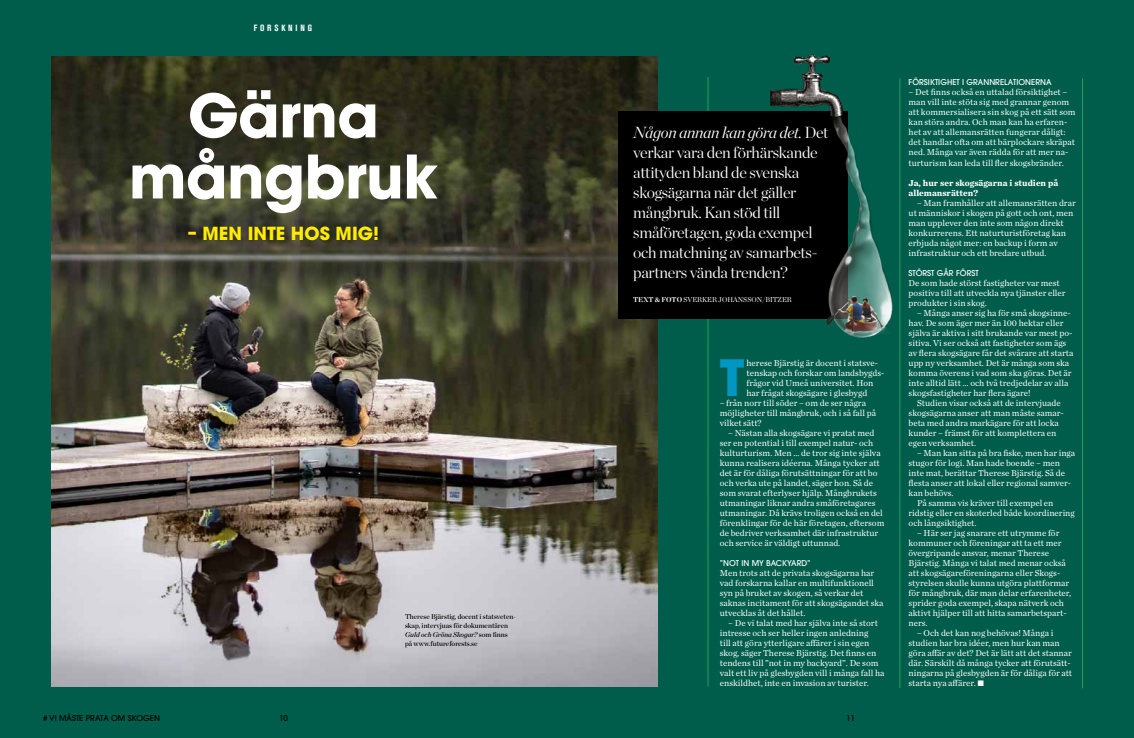
<style>
.page{position:relative;width:1134px;height:738px;background:#fff}
.page>*{position:absolute;margin:0;border:0;box-sizing:border-box;transform-origin:0 0}
.t1{font:700 59.3px/61px "ITC Avant Garde Pro";letter-spacing:-.01em;color:#fff;text-align:center}
.t2{font:700 49.5px "ITC Avant Garde Pro";color:#0098c2}
.t3{font:700 17.9px "ITC Avant Garde Pro";letter-spacing:.005em;color:#ffec00}
.t4{font:300 16px/20px "Chronicle Display";letter-spacing:-.02em;color:#fff}
.t5{font:9px/10px "Chronicle Text G1";color:#fff}
.t6{font:700 9px/10px "Chronicle Text G1";color:#fff}
.t7{font:700 9px "Akzidenz Grot Con BQ";letter-spacing:.315em;color:#fff}
.t8{font:500 8px "ITC Avant Garde Pro";color:#fff}
.t9{font:500 8px "ITC Avant Garde Pro";color:#000}
.t10{font:7px/9px "Chronicle Display Semi";color:#000}
.t11{font:7px "Chronicle Display";color:#fff}
.s1{font-style:italic}
.s2{font-weight:700}
</style>
<div class="page">
<div style="left:0;top:0;width:1134px;height:737px;background:#005d4b"></div>
<img style="left:51px;top:57px;width:606px;height:629px">
<hr style="left:900px;top:78px;width:1px;height:609px;background:#1ea05e">
<hr style="left:1082px;top:78px;width:1px;height:609px;background:#1ea05e">
<hr style="left:708px;top:77px;width:1px;height:609px;background:#1ea05e">
<div style="left:618px;top:111px;width:230px;height:207px;background:#000"></div>
<img style="left:828px;top:117px;width:64px;height:221px">
<img style="left:826px;top:295px;width:63px;height:39px">
<img style="left:770px;top:55px;width:73px;height:62px">
<p class="t7" style="left:254px;top:23px;width:60px">FORSKNING</p>
<h1 class="t1" style="left:129px;top:84px;width:311px">Gärna mångbruk</h1>
<h3 class="t3" style="left:188px;top:221px;width:193px">– MEN INTE HOS MIG!</h3>
<p class="t10" style="left:405px;top:611px;width:112px">Therese Bjärstig, docent i statsveten&shy;skap, intervjuas för dokumentären <span class="s1">Guld och Gröna Skogar?</span> som finns på www.futureforests.se</p>
<h3 class="t4" style="left:633px;top:121px;width:197px"><span class="s1">Någon annan kan göra det.</span> Det verkar vara den förhärskande attityden bland de svenska skogsägarna när det gäller mångbruk. Kan stöd till småföretagen, goda exempel och matchning av samarbets&shy;partners vända trenden?</h3>
<p class="t11" style="left:633px;top:294px;width:160px"><span class="s2">TEXT &amp; FOTO</span> SVERKER JOHANSSON/BITZER</p>
<h2 class="t2" style="left:720px;top:344px;width:26px">T</h2>
<p class="t5" style="left:746px;top:357px;width:140px">herese Bjärstig är docent i statsve&shy;tenskap och forskar om landsbygds&shy;frågor vid Umeå universitet. Hon har frågat skogsägare i glesbygd</p>
<p class="t5" style="left:720px;top:397px;width:158px">– från norr till söder – om de ser några möjligheter till mångbruk, och i så fall på vilket sätt?</p>
<p class="t5" style="left:720px;top:427px;width:166px;text-indent:9px">– Nästan alla skogsägare vi pratat med ser en potential i till exempel natur- och kulturturism. Men … de tror sig inte själva kunna realisera idéerna. Många tycker att det är för dåliga förutsättningar för att bo och verka ute på landet, säger hon. Så de som svarat efterlyser hjälp. Mångbrukets utmaningar liknar andra småföretagares utmaningar. Då krävs troligen också en del förenklingar för de här företagen, eftersom de bedriver verksamhet där infrastruktur och service är väldigt uttunnad.</p>
<p class="t8" style="left:720px;top:557px;width:92px">”NOT IN MY BACKYARD”</p>
<p class="t5" style="left:720px;top:567px;width:165px">Men trots att de privata skogsägarna har vad forskarna kallar en multifunktionell syn på bruket av skogen, så verkar det saknas incitament för att skogsägandet ska utvecklas åt det hållet.</p>
<p class="t5" style="left:720px;top:617px;width:166px;text-indent:9px">– De vi talat med har själva inte så stort intresse och ser heller ingen anledning<br>till att göra ytterligare affärer i sin egen skog, säger Therese Bjärstig. Det finns en tendens till ”not in my backyard”. De som valt ett liv på glesbygden vill i många fall ha enskildhet, inte en invasion av turister.</p>
<p class="t9" style="left:43px;top:712px;width:118px"># VI MÅSTE PRATA OM SKOGEN</p>
<p class="t9" style="left:279px;top:712px;width:10px">10</p>
<p class="t9" style="left:846px;top:712px;width:10px">11</p>
<p class="t8" style="left:909px;top:77px;width:144px">FÖRSIKTIGHET I GRANNRELATIONERNA</p>
<p class="t5" style="left:909px;top:87px;width:169px">– Det finns också en uttalad försiktighet – man vill inte stöta sig med grannar genom att kommersialisera sin skog på ett sätt som kan störa andra. Och man kan ha erfaren&shy;het av att allemansrätten fungerar dåligt: det handlar ofta om att bärplockare skräpat ned. Många var även rädda för att mer na&shy;turturism kan leda till fler skogsbränder.</p>
<p class="t6" style="left:909px;top:177px;width:151px">Ja, hur ser skogsägarna i studien på allemansrätten?</p>
<p class="t5" style="left:909px;top:197px;width:169px;text-indent:9px">– Man framhåller att allemansrätten drar ut människor i skogen på gott och ont, men man upplever den inte som någon direkt konkurrerens. Ett naturturistföretag kan erbjuda något mer: en backup i form av infrastruktur och ett bredare utbud.</p>
<p class="t8" style="left:909px;top:267px;width:72px">STÖRST GÅR FÖRST</p>
<p class="t5" style="left:909px;top:277px;width:158px">De som hade störst fastigheter var mest positiva till att utveckla nya tjänster eller produkter i sin skog.</p>
<p class="t5" style="left:909px;top:307px;width:166px;text-indent:9px">– Många anser sig ha för små skogsinne&shy;hav. De som äger mer än 100 hektar eller själva är aktiva i sitt brukande var mest po&shy;sitiva. Vi ser också att fastigheter som ägs av flera skogsägare får det svårare att starta upp ny verksamhet. Det är många som ska komma överens i vad som ska göras. Det är inte alltid lätt … och två tredjedelar av alla skogsfastigheter har flera ägare!</p>
<p class="t5" style="left:909px;top:397px;width:157px;text-indent:9px">Studien visar också att de intervjuade skogsägarna anser att man måste samar&shy;beta med andra markägare för att locka kunder – främst för att komplettera en egen verksamhet.</p>
<p class="t5" style="left:917px;top:447px;width:160px">– Man kan sitta på bra fiske, men har inga</p>
<p class="t5" style="left:909px;top:457px;width:153px">stugor för logi. Man hade boende – men</p>
<p class="t5" style="left:909px;top:467px;width:158px">inte mat, berättar Therese Bjärstig. Så de</p>
<p class="t5" style="left:909px;top:477px;width:164px">flesta anser att lokal eller regional samver-</p>
<p class="t5" style="left:909px;top:487px;width:47px">kan behövs.</p>
<p class="t5" style="left:917px;top:497px;width:138px">På samma vis kräver till exempel en</p>
<p class="t5" style="left:909px;top:507px;width:168px">ridstig eller en skoterled både koordinering</p>
<p class="t5" style="left:909px;top:517px;width:69px">och långsiktighet.</p>
<p class="t5" style="left:909px;top:527px;width:164px;text-indent:9px">– Här ser jag snarare ett utrymme för kommuner och föreningar att ta ett mer övergripande ansvar, menar Therese Bjärstig. Många vi talat med menar också att skogsägareföreningarna eller Skogs&shy;styrelsen skulle kunna utgöra plattformar för mångbruk, där man delar erfarenheter, sprider goda exempel, skapa nätverk och aktivt hjälper till att hitta samarbetspart&shy;ners.</p>
<p class="t5" style="left:909px;top:627px;width:165px;text-indent:9px">– Och det kan nog behövas! Många i studien har bra idéer, men hur kan man göra affär av det? Det är lätt att det stannar där. Särskilt då många tycker att förutsätt&shy;ningarna på glesbygden är för dåliga för att starta nya affärer. •</p>
</div>
